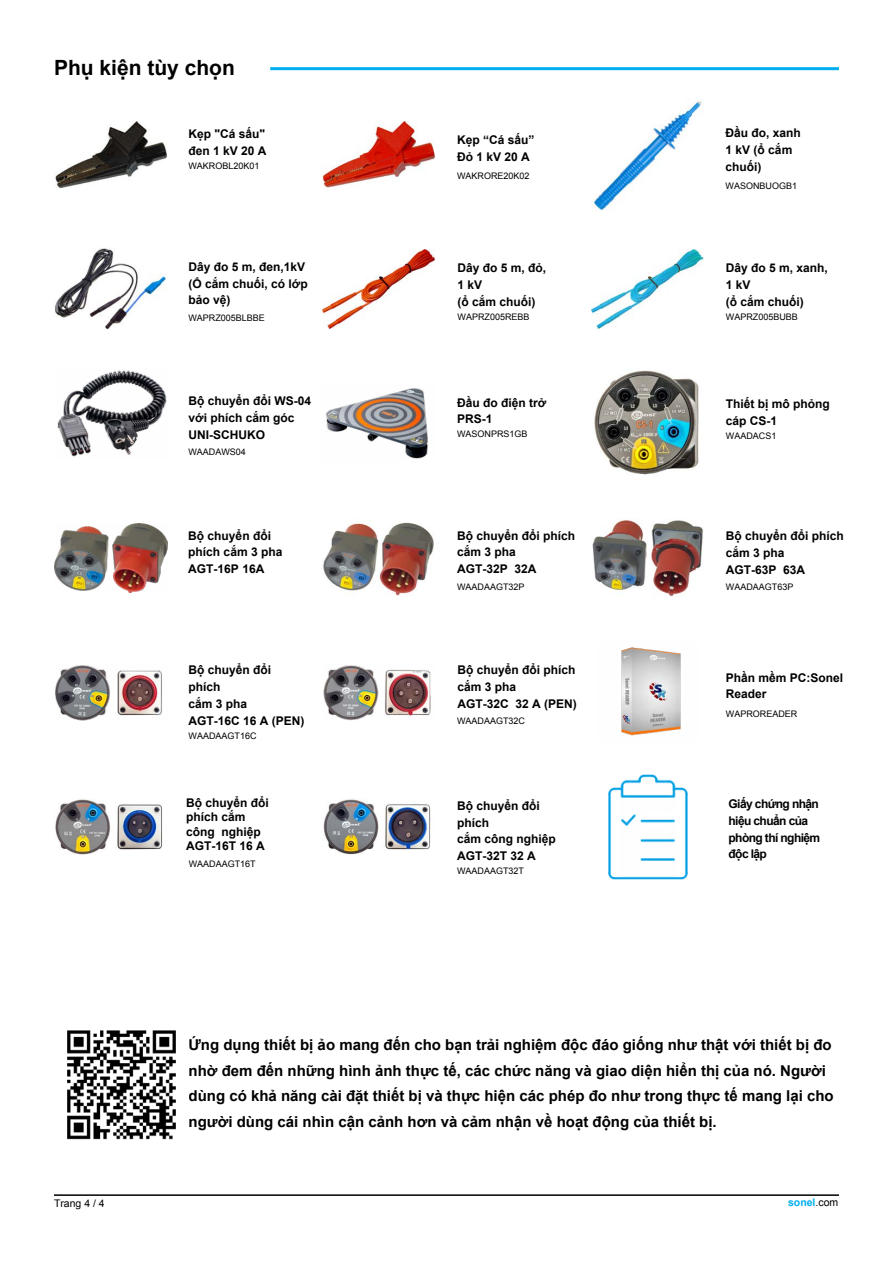
<style>
.page{position:relative;width:893px;height:1263px;background:#fff}
.page>*{position:absolute;margin:0;border:0;box-sizing:border-box;transform-origin:0 0}
.t1{font:700 21px "Arial";color:#000}
.t2{font:700 15px/25.5px "Arial";color:#000}
.t3{font:700 12px/16.8px "Arial";color:#000}
.t4{font:700 12px/16.8px "Arial";letter-spacing:-.05em;color:#000}
.t5{font:700 12px/14.4px "Arial";color:#000}
.t6{font:700 10.5px "Arial";color:#00aeef}
.t7{font:10.5px "Arial";color:#000}
.t8{font:9px "Arial";color:#000}
.s1{font-style:inherit}
.s2{font-weight:400;color:#000}
</style>
<div class="page">
<hr style="left:54px;top:1194px;width:785px;height:2px;background:#000">
<img style="left:55px;top:798px;width:108px;height:57px">
<img style="left:323px;top:798px;width:108px;height:57px">
<img style="left:593px;top:98px;width:111px;height:113px">
<img style="left:57px;top:370px;width:110px;height:87px">
<img style="left:55px;top:121px;width:112px;height:68px">
<img style="left:323px;top:122px;width:112px;height:66px">
<img style="left:594px;top:370px;width:105px;height:105px">
<img style="left:54px;top:248px;width:112px;height:82px">
<img style="left:323px;top:250px;width:112px;height:78px">
<img style="left:591px;top:250px;width:113px;height:78px">
<img style="left:67px;top:1030px;width:109px;height:110px">
<img style="left:54px;top:523px;width:113px;height:69px">
<img style="left:323px;top:522px;width:111px;height:74px">
<img style="left:592px;top:520px;width:112px;height:76px">
<img style="left:55px;top:665px;width:107px;height:55px">
<img style="left:323px;top:665px;width:108px;height:55px">
<img style="left:325px;top:388px;width:103px;height:71px">
<img style="left:621px;top:647px;width:60px;height:89px">
<hr style="left:270px;top:67px;width:569px;height:3px;background:#00aeef">
<img style="left:608px;top:774px;width:80px;height:106px">
<h1 class="t1" style="left:54px;top:53px;width:182px">Phụ kiện tùy chọn</h1>
<p class="t3" style="left:188px;top:125px;width:80px">Kẹp "Cá sấu" đen 1 kV 20 A</p>
<p class="t8" style="left:188px;top:159px;width:73px">WAKROBL20K01</p>
<p class="t3" style="left:189px;top:258px;width:121px">Dây đo 5 m, đen,1kV (Ổ cắm chuối, có lớp bảo vệ)</p>
<p class="t8" style="left:188px;top:312px;width:78px">WAPRZ005BLBBE</p>
<p class="t3" style="left:189px;top:393px;width:124px">Bộ chuyển đổi WS-04 với phích cắm góc<br>UNI-SCHUKO</p>
<p class="t8" style="left:188px;top:446px;width:59px">WAADAWS04</p>
<p class="t3" style="left:188px;top:527px;width:96px">Bộ chuyển đổi phích cắm 3 pha<br>AGT-16P 16A</p>
<p class="t3" style="left:189px;top:662px;width:118px">Bộ chuyển đổi phích<br>cắm 3 pha<br>AGT-16C 16 A (PEN)</p>
<p class="t8" style="left:189px;top:729px;width:70px">WAADAAGT16C</p>
<p class="t5" style="left:186px;top:796px;width:84px"><span class="s1">Bộ chuyển đổi phích</span> cắm công nghiệp<br>AGT-16T 16 A</p>
<p class="t8" style="left:189px;top:858px;width:69px">WAADAAGT16T</p>
<p class="t3" style="left:457px;top:132px;width:79px">Kẹp “Cá sấu”<br>Đỏ 1 kV 20 A</p>
<p class="t8" style="left:457px;top:170px;width:74px">WAKRORE20K02</p>
<p class="t3" style="left:458px;top:260px;width:90px">Dây đo 5 m, đỏ,<br>1 kV<br>(ổ cắm chuối)</p>
<p class="t8" style="left:458px;top:310px;width:74px">WAPRZ005REBB</p>
<p class="t3" style="left:457px;top:394px;width:91px">Đầu đo điện trở<br>PRS-1</p>
<p class="t8" style="left:457px;top:428px;width:72px">WASONPRS1GB</p>
<p class="t3" style="left:457px;top:527px;width:120px">Bộ chuyển đổi phích cắm 3 pha<br>AGT-32P 32A</p>
<p class="t8" style="left:457px;top:580px;width:69px">WAADAAGT32P</p>
<p class="t3" style="left:458px;top:662px;width:121px">Bộ chuyển đổi phích cắm 3 pha<br>AGT-32C 32 A (PEN)</p>
<p class="t8" style="left:457px;top:715px;width:70px">WAADAAGT32C</p>
<p class="t3" style="left:457px;top:797px;width:100px">Bộ chuyển đổi phích<br>cắm công nghiệp<br>AGT-32T 32 A</p>
<p class="t8" style="left:457px;top:865px;width:69px">WAADAAGT32T</p>
<p class="t3" style="left:726px;top:125px;width:77px">Đầu đo, xanh<br>1 kV (ổ cắm chuối)</p>
<p class="t8" style="left:726px;top:180px;width:73px">WASONBUOGB1</p>
<p class="t3" style="left:726px;top:260px;width:104px">Dây đo 5 m, xanh,<br>1 kV<br>(ổ cắm chuối)</p>
<p class="t8" style="left:726px;top:310px;width:74px">WAPRZ005BUBB</p>
<p class="t3" style="left:726px;top:395px;width:106px">Thiết bị mô phỏng cáp CS-1</p>
<p class="t8" style="left:726px;top:429px;width:52px">WAADACS1</p>
<p class="t3" style="left:726px;top:528px;width:120px">Bộ chuyển đổi phích cắm 3 pha<br>AGT-63P 63A</p>
<p class="t8" style="left:726px;top:580px;width:69px">WAADAAGT63P</p>
<p class="t3" style="left:726px;top:669px;width:119px">Phần mềm PC:Sonel<br>Reader</p>
<p class="t8" style="left:726px;top:708px;width:73px">WAPROREADER</p>
<p class="t4" style="left:729px;top:795px;width:93px">Giấy chứng nhận hiệu chuẩn của phòng thí nghiệm độc lập</p>
<p class="t2" style="left:189px;top:1032px;width:647px">Ứng dụng thiết bị ảo mang đến cho bạn trải nghiệm độc đáo giống như thật với thiết bị đo nhờ đem đến những hình ảnh thực tế, các chức năng và giao diện hiển thị của nó. Người dùng có khả năng cài đặt thiết bị và thực hiện các phép đo như trong thực tế mang lại cho người dùng cái nhìn cận cảnh hơn và cảm nhận về hoạt động của thiết bị.</p>
<p class="t7" style="left:54px;top:1195px;width:52px">Trang 4 / 4</p>
<p class="t6" style="left:788px;top:1195px;width:52px">sonel<span class="s2">.com</span></p>
</div>
